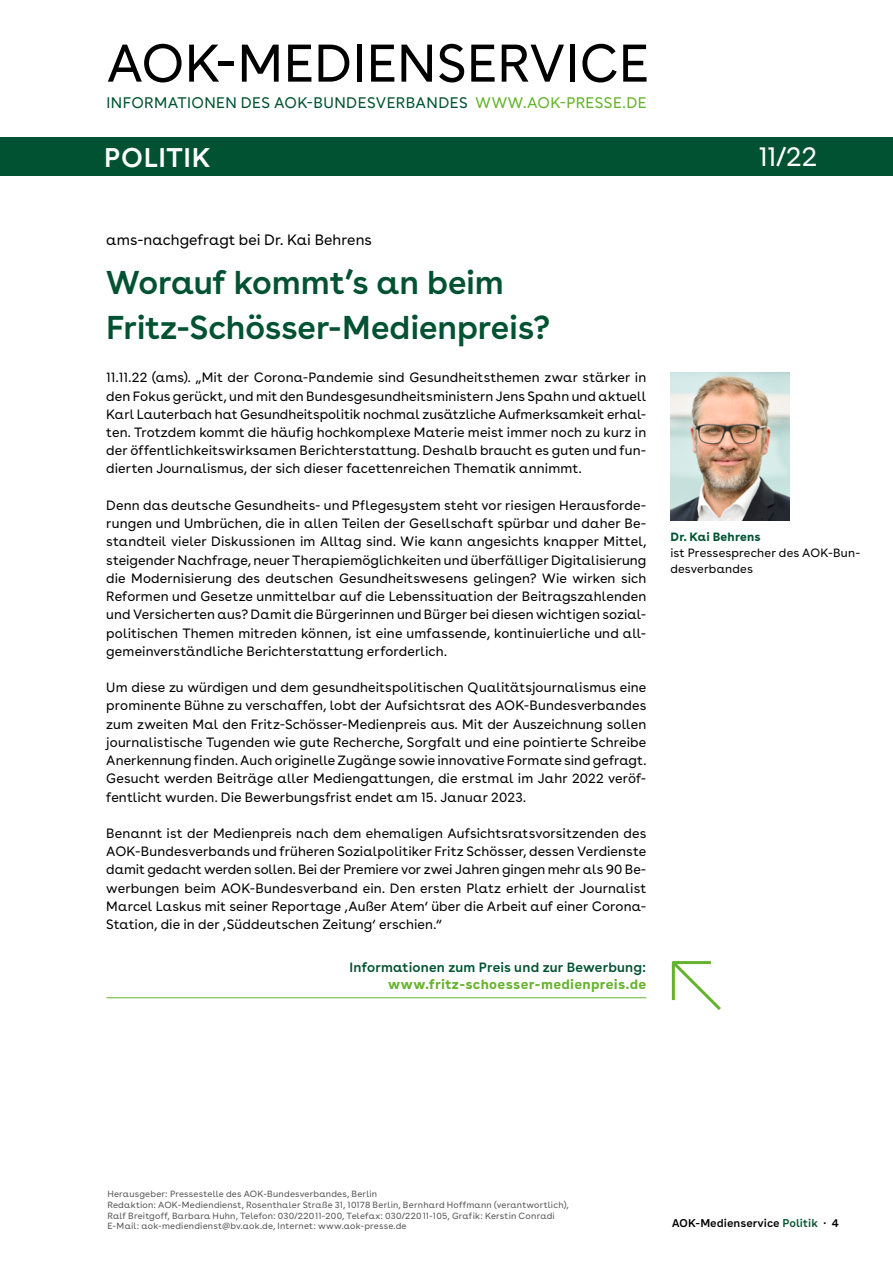
<style>
.page{position:relative;width:893px;height:1263px;background:#fff}
.page>*{position:absolute;margin:0;border:0;box-sizing:border-box;transform-origin:0 0}
.t1{font:52.8px "AOK Buenos Aires";letter-spacing:.005em;color:#000}
.t2{font:600 33px/44.5px "AOK Buenos Aires";letter-spacing:-.005em;color:#005232}
.t3{font:600 27px "AOK Buenos Aires";letter-spacing:.02em;color:#fff}
.t4{font:27px "AOK Buenos Aires";color:#fff}
.t5{font:15.3px "AOK Buenos Aires";letter-spacing:.025em;color:#005232}
.t6{font:15px "AOK Buenos Aires";letter-spacing:.005em;color:#000}
.t7{font:13.5px/18.3px "AOK Buenos Aires";letter-spacing:.01em;color:#000;text-align:justify}
.t8{font:600 13.5px "AOK Buenos Aires";letter-spacing:.015em;color:#005232}
.t9{font:700 13.5px "AOK Buenos Aires Text";letter-spacing:.02em;color:#64b32c}
.t10{font:12px/16.2px "AOK Buenos Aires";letter-spacing:.015em;color:#000}
.t11{font:700 12px "AOK Buenos Aires";letter-spacing:.015em;color:#005232}
.t12{font:600 11.25px "AOK Buenos Aires Text";color:#000}
.t13{font:9px/10.8px "AOK Buenos Aires";letter-spacing:.025em;color:#565656}
.s1{color:#64b32c}
.s2{color:#005232}
</style>
<div class="page">
<div style="left:0;top:137px;width:893px;height:39px;background:#005232"></div>
<hr style="left:106px;top:997px;width:540px;height:1px;background:#64b32c">
<svg style="left:672px;top:961px;width:49px;height:49px"></svg>
<img style="left:670px;top:372px;width:119px;height:149px">
<h1 class="t1" style="left:107px;top:20px;width:545px">AOK-MEDIENSERVICE</h1>
<p class="t5" style="left:106px;top:91px;width:542px">INFORMATIONEN DES AOK-BUNDESVERBANDES <span class="s1">WWW.AOK-PRESSE.DE</span></p>
<h3 class="t3" style="left:104px;top:135px;width:108px">POLITIK</h3>
<h3 class="t4" style="left:758px;top:135px;width:60px">11/22</h3>
<p class="t6" style="left:106px;top:228px;width:267px">ams-nachgefragt bei Dr. Kai Behrens</p>
<h2 class="t2" style="left:106px;top:257px;width:445px">Worauf kommt’s an beim<br>Fritz-Schösser-Medienpreis?</h2>
<p class="t7" style="left:106px;top:367px;width:542px">11.11.22 (ams). „Mit der Corona-Pandemie sind Gesundheitsthemen zwar stärker in den Fokus gerückt, und mit den Bundesgesundheitsministern Jens Spahn und aktuell Karl Lauterbach hat Gesundheitspolitik nochmal zusätzliche Aufmerksamkeit erhal&shy;ten. Trotzdem kommt die häufig hochkomplexe Materie meist immer noch zu kurz in der öffentlichkeitswirksamen Berichterstattung. Deshalb braucht es guten und fun&shy;dierten Journalismus, der sich dieser facettenreichen Thematik annimmt.</p>
<p class="t7" style="left:106px;top:495px;width:542px">Denn das deutsche Gesundheits- und Pflegesystem steht vor riesigen Herausforde&shy;rungen und Umbrüchen, die in allen Teilen der Gesellschaft spürbar und daher Be&shy;standteil vieler Diskussionen im Alltag sind. Wie kann angesichts knapper Mittel, steigender Nachfrage, neuer Therapiemöglichkeiten und überfälliger Digitalisierung die Modernisierung des deutschen Gesundheitswesens gelingen? Wie wirken sich Reformen und Gesetze unmittelbar auf die Lebenssituation der Beitragszahlenden und Versicherten aus? Damit die Bürgerinnen und Bürger bei diesen wichtigen sozial&shy;politischen Themen mitreden können, ist eine umfassende, kontinuierliche und all&shy;gemeinverständliche Berichterstattung erforderlich.</p>
<p class="t7" style="left:106px;top:677px;width:542px">Um diese zu würdigen und dem gesundheitspolitischen Qualitätsjournalismus eine prominente Bühne zu verschaffen, lobt der Aufsichtsrat des AOK-Bundesverbandes zum zweiten Mal den Fritz-Schösser-Medienpreis aus. Mit der Auszeichnung sollen journalistische Tugenden wie gute Recherche, Sorgfalt und eine pointierte Schreibe Anerkennung finden. Auch originelle Zugänge sowie innovative Formate sind gefragt.<br>Gesucht werden Beiträge aller Mediengattungen, die erstmal im Jahr 2022 veröf&shy;fentlicht wurden. Die Bewerbungsfrist endet am 15. Januar 2023.</p>
<p class="t7" style="left:106px;top:823px;width:542px">Benannt ist der Medienpreis nach dem ehemaligen Aufsichtsratsvorsitzenden des AOK-Bundesverbands und früheren Sozialpolitiker Fritz Schösser, dessen Verdienste damit gedacht werden sollen. Bei der Premiere vor zwei Jahren gingen mehr als 90 Be&shy;werbungen beim AOK-Bundesverband ein. Den ersten Platz erhielt der Journalist Marcel Laskus mit seiner Reportage ‚Außer Atem‘ über die Arbeit auf einer Corona-Station, die in der ‚Süddeutschen Zeitung‘ erschien.“</p>
<p class="t8" style="left:349px;top:956px;width:298px">Informationen zum Preis und zur Bewerbung:</p>
<p class="t9" style="left:388px;top:972px;width:260px">www.fritz-schoesser-medienpreis.de</p>
<p class="t11" style="left:670px;top:526px;width:92px">Dr. Kai Behrens</p>
<p class="t10" style="left:670px;top:543px;width:191px">ist Pressesprecher des AOK-Bun&shy;desverbandes</p>
<p class="t13" style="left:107px;top:1187px;width:463px">Herausgeber: Pressestelle des AOK-Bundesverbandes, Berlin<br>Redaktion: AOK-Mediendienst, Rosenthaler Straße 31, 10178 Berlin, Bernhard Hoffmann (verantwortlich), Ralf Breitgoff, Barbara Huhn, Telefon: 030/22011-200, Telefax: 030/22011-105, Grafik: Kerstin Conradi E-Mail: aok-mediendienst@bv.aok.de, Internet: www.aok-presse.de</p>
<p class="t12" style="left:672px;top:1214px;width:169px">AOK-Medienservice <span class="s2">Politik</span> · 4</p>
</div>
